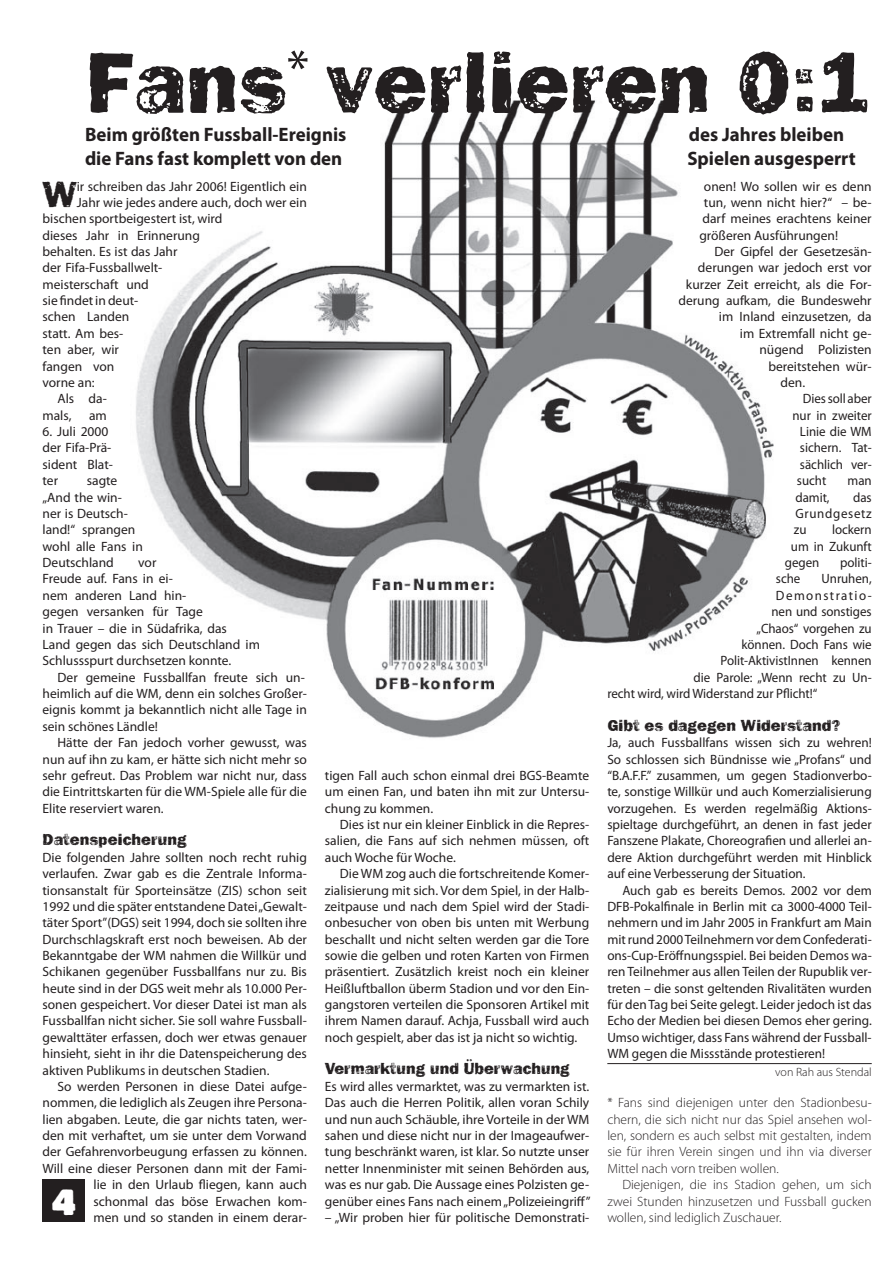
<style>
.page{position:relative;width:893px;height:1263px;background:#fff}
.page>*{position:absolute;margin:0;border:0;box-sizing:border-box;transform-origin:0 0}
.t1{font:90px "Frankie 2 Reverse";color:#231f20}
.t2{font:37.35px "Frankie 2 Reverse";color:#231f20}
.t3{font:800 36px "Block BE";color:#fff}
.t4{font:700 19.5px "Myriad Pro";color:#231f20}
.t5{font:16.5px "Frankie";color:#231f20}
.t6{font:13.5px/16.4px "Myriad Pro";color:#231f20;text-align:justify}
.t7{font:300 13.5px/16.4px "Myriad Pro";color:#231f20;text-align:justify}
.t8{font:13.5px/16.4px "Myriad Pro";color:#231f20;text-align:justify;scale:.96 1}
.t9{font:13.5px "Myriad Pro";letter-spacing:.11em;color:#231f20;scale:.96 1}
.t10{font:300 12px "Myriad Pro";color:#231f20}
</style>
<div class="page">
<div style="left:43px;top:1179px;width:42px;height:43px;background:#231f20"></div>
<hr style="left:607px;top:1063px;width:265px;height:1px;background:#231f20">
<img style="left:136px;top:100px;width:638px;height:638px">
<h1 class="t1" style="left:85px;top:29px;width:788px">Fans<sup>*</sup> verlieren 0:1</h1>
<h3 class="t4" style="left:85px;top:124px;width:263px">Beim größten Fussball-Ereignis</h3>
<h3 class="t4" style="left:689px;top:124px;width:157px">des Jahres bleiben</h3>
<h3 class="t4" style="left:85px;top:147px;width:259px">die Fans fast komplett von den</h3>
<h3 class="t4" style="left:687px;top:147px;width:170px">Spielen ausgesperrt</h3>
<h2 class="t2" style="left:43px;top:172px;width:36px">W</h2>
<p class="t6" style="left:77px;top:178px;width:232px">ir schreiben das Jahr 2006! Eigentlich ein</p>
<p class="t6" style="left:77px;top:194px;width:232px">Jahr wie jedes andere auch, doch wer ein</p>
<p class="t6" style="left:43px;top:211px;width:181px">bischen sportbeigestert ist, wird</p>
<p class="t6" style="left:43px;top:227px;width:159px">dieses Jahr in Erinnerung</p>
<p class="t6" style="left:43px;top:244px;width:136px">behalten. Es ist das Jahr</p>
<p class="t6" style="left:43px;top:260px;width:121px">der Fifa-Fussballwelt-</p>
<p class="t6" style="left:43px;top:276px;width:108px">meisterschaft und</p>
<p class="t6" style="left:43px;top:293px;width:97px">sie findet in deut-</p>
<p class="t6" style="left:43px;top:309px;width:88px">schen Landen</p>
<p class="t6" style="left:43px;top:325px;width:82px">statt. Am bes-</p>
<p class="t6" style="left:43px;top:342px;width:78px">ten aber, wir</p>
<p class="t6" style="left:43px;top:358px;width:73px">fangen von</p>
<p class="t6" style="left:43px;top:374px;width:54px">vorne an:</p>
<p class="t6" style="left:58px;top:391px;width:51px">Als da-</p>
<p class="t6" style="left:43px;top:407px;width:30px">mals,</p>
<p class="t6" style="left:89px;top:407px;width:19px">am</p>
<p class="t6" style="left:43px;top:424px;width:72px;text-align:left">6. Juli 2000 der Fifa-Prä&shy;sident Blat&shy;ter</p>
<p class="t6" style="left:43px;top:473px;width:102px;text-align:left;text-indent:44px">sagte „And the win&shy;ner is Deutsch&shy;land!“ sprangen wohl alle Fans in<br>Deutschland</p>
<p class="t6" style="left:43px;top:555px;width:219px;text-align:left;text-indent:96px">vor<br>Freude auf. Fans in ei-<br>nem anderen Land hin-<br>gegen versanken für Tage<br>in Trauer – die in Südafrika, das<br>Land gegen das sich Deutschland im<br>Schlussspurt durchsetzen konnte.</p>
<p class="t6" style="left:43px;top:669px;width:266px;text-align:left;text-indent:15px">Der gemeine Fussballfan freute sich un&shy;heimlich auf die WM, denn ein solches Großer&shy;eignis kommt ja bekanntlich nicht alle Tage in sein schönes Ländle!</p>
<p class="t6" style="left:43px;top:735px;width:266px;text-indent:15px">Hätte der Fan jedoch vorher gewusst, was nun auf ihn zu kam, er hätte sich nicht mehr so sehr gefreut. Das Problem war nicht nur, dass die Eintrittskarten für die WM-Spiele alle für die Elite reserviert waren.</p>
<p class="t5" style="left:43px;top:830px;width:146px">Datenspeicherung</p>
<p class="t6" style="left:43px;top:849px;width:266px">Die folgenden Jahre sollten noch recht ruhig verlaufen. Zwar gab es die Zentrale Informa&shy;tionsanstalt für Sporteinsätze (ZIS) schon seit 1992 und die später entstandene Datei „Gewalt&shy;täter Sport”(DGS) seit 1994, doch sie sollten ihre Durchschlagskraft erst noch beweisen. Ab der Bekanntgabe der WM nahmen die Willkür und Schikanen gegenüber Fussballfans nur zu. Bis heute sind in der DGS weit mehr als 10.000 Per&shy;sonen gespeichert. Vor dieser Datei ist man als Fussballfan nicht sicher. Sie soll wahre Fussball&shy;gewalttäter erfassen, doch wer etwas genauer hinsieht, sieht in ihr die Datenspeicherung des aktiven Publikums in deutschen Stadien.</p>
<p class="t6" style="left:43px;top:1078px;width:266px;text-align:right">So werden Personen in diese Datei aufge&shy;nommen, die lediglich als Zeugen ihre Persona&shy;lien abgaben. Leute, die gar nichts taten, wer&shy;den mit verhaftet, um sie unter dem Vorwand der Gefahrenvorbeugung erfassen zu können.<br>Will eine dieser Personen dann mit der Fami&shy;lie in den Urlaub fliegen, kann auch schonmal das böse Erwachen kom-<br>men und so standen in einem derar-</p>
<h3 class="t3" style="left:52px;top:1183px;width:26px">4</h3>
<p class="t6" style="left:325px;top:767px;width:266px">tigen Fall auch schon einmal drei BGS-Beamte um einen Fan, und baten ihn mit zur Untersu&shy;chung zu kommen.</p>
<p class="t6" style="left:325px;top:816px;width:266px;text-indent:15px">Dies ist nur ein kleiner Einblick in die Repres&shy;salien, die Fans auf sich nehmen müssen, oft auch Woche für Woche.</p>
<p class="t6" style="left:325px;top:866px;width:266px;text-indent:15px">Die WM zog auch die fortschreitende Komer&shy;zialisierung mit sich. Vor dem Spiel, in der Halb&shy;zeitpause und nach dem Spiel wird der Stadi&shy;onbesucher von oben bis unten mit Werbung beschallt und nicht selten werden gar die Tore sowie die gelben und roten Karten von Firmen präsentiert. Zusätzlich kreist noch ein kleiner Heißluftballon überm Stadion und vor den Ein&shy;gangstoren verteilen die Sponsoren Artikel mit ihrem Namen darauf. Achja, Fussball wird auch noch gespielt, aber das ist ja nicht so wichtig.</p>
<p class="t5" style="left:325px;top:1059px;width:246px">Vermarktung und Überwachung</p>
<p class="t6" style="left:325px;top:1078px;width:267px">Es wird alles vermarktet, was zu vermarkten ist.<br>Das auch die Herren Politik, allen voran Schily und nun auch Schäuble, ihre Vorteile in der WM sahen und diese nicht nur in der Imageaufwer&shy;tung beschränkt waren, ist klar. So nutzte unser netter Innenminister mit seinen Behörden aus, was es nur gab. Die Aussage eines Polzisten ge&shy;genüber eines Fans nach einem „Polizeieingriff”</p>
<p class="t6" style="left:325px;top:1209px;width:266px">– „Wir proben hier für politische Demonstrati-</p>
<p class="t6" style="left:704px;top:178px;width:169px">onen! Wo sollen wir es denn</p>
<p class="t6" style="left:704px;top:194px;width:169px">tun, wenn nicht hier?“ – be-</p>
<p class="t6" style="left:702px;top:211px;width:171px">darf meines erachtens keiner</p>
<p class="t6" style="left:699px;top:227px;width:140px">größeren Ausführungen!</p>
<p class="t6" style="left:714px;top:244px;width:159px">Der Gipfel der Gesetzesän-</p>
<p class="t6" style="left:698px;top:260px;width:175px">derungen war jedoch erst vor</p>
<p class="t6" style="left:686px;top:276px;width:187px">kurzer Zeit erreicht, als die For-</p>
<p class="t6" style="left:678px;top:293px;width:195px">derung aufkam, die Bundeswehr</p>
<p class="t6" style="left:719px;top:309px;width:154px">im Inland einzusetzen, da</p>
<p class="t6" style="left:740px;top:325px;width:133px">im Extremfall nicht ge-</p>
<p class="t6" style="left:759px;top:342px;width:114px">nügend Polizisten</p>
<p class="t6" style="left:768px;top:358px;width:105px">bereitstehen wür-</p>
<p class="t6" style="left:780px;top:374px;width:26px">den.</p>
<p class="t8" style="left:803px;top:391px;width:73px">Dies soll aber</p>
<p class="t8" style="left:792px;top:407px;width:84px">nur in zweiter</p>
<p class="t8" style="left:800px;top:424px;width:76px">Linie die WM</p>
<p class="t8" style="left:800px;top:440px;width:76px">sichern. Tat-</p>
<p class="t8" style="left:800px;top:456px;width:76px">sächlich ver-</p>
<p class="t8" style="left:797px;top:473px;width:32px">sucht</p>
<p class="t8" style="left:848px;top:473px;width:27px">man</p>
<p class="t8" style="left:795px;top:489px;width:37px">damit,</p>
<p class="t8" style="left:794px;top:489px;width:82px;text-indent:59px">das Grundgesetz zu</p>
<p class="t8" style="left:832px;top:522px;width:43px">lockern</p>
<p class="t8" style="left:791px;top:538px;width:86px">um in Zukunft</p>
<p class="t8" style="left:785px;top:555px;width:37px">gegen</p>
<p class="t8" style="left:840px;top:555px;width:34px">politi-</p>
<p class="t8" style="left:776px;top:571px;width:27px">sche</p>
<p class="t8" style="left:821px;top:571px;width:54px">Unruhen,</p>
<p class="t9" style="left:776px;top:588px;width:101px">Demonstratio-</p>
<p class="t8" style="left:771px;top:604px;width:106px">nen und sonstiges</p>
<p class="t8" style="left:756px;top:620px;width:122px">„Chaos“ vorgehen zu</p>
<p class="t8" style="left:741px;top:636px;width:137px">können. Doch Fans wie</p>
<p class="t8" style="left:720px;top:653px;width:159px">Polit-AktivistInnen kennen</p>
<p class="t8" style="left:693px;top:669px;width:187px">die Parole: „Wenn recht zu Un-</p>
<p class="t8" style="left:607px;top:686px;width:220px">recht wird, wird Widerstand zur Pflicht!“</p>
<p class="t5" style="left:607px;top:715px;width:235px">Gibt es dagegen Widerstand?</p>
<p class="t6" style="left:607px;top:735px;width:266px">Ja, auch Fussballfans wissen sich zu wehren!<br>So schlossen sich Bündnisse wie „Profans“ und “B.A.F.F.” zusammen, um gegen Stadionverbo&shy;te, sonstige Willkür und auch Komerzialisierung vorzugehen. Es werden regelmäßig Aktions&shy;spieltage durchgeführt, an denen in fast jeder Fanszene Plakate, Choreografien und allerlei an&shy;dere Aktion durchgeführt werden mit Hinblick auf eine Verbesserung der Situation.</p>
<p class="t6" style="left:607px;top:882px;width:266px;text-indent:15px">Auch gab es bereits Demos. 2002 vor dem DFB-Pokalfinale in Berlin mit ca 3000-4000 Teil&shy;nehmern und im Jahr 2005 in Frankfurt am Main mit rund 2000 Teilnehmern vor dem Confederati&shy;ons-Cup-Eröffnungsspiel. Bei beiden Demos wa&shy;ren Teilnehmer aus allen Teilen der Rupublik ver&shy;treten – die sonst geltenden Rivalitäten wurden für den Tag bei Seite gelegt. Leider jedoch ist das Echo der Medien bei diesen Demos eher gering.<br>Umso wichtiger, dass Fans während der Fussball-WM gegen die Missstände protestieren!</p>
<p class="t10" style="left:775px;top:1065px;width:98px">von Rah aus Stendal</p>
<p class="t7" style="left:607px;top:1095px;width:266px">* Fans sind diejenigen unter den Stadionbesu&shy;chern, die sich nicht nur das Spiel ansehen wol&shy;len, sondern es auch selbst mit gestalten, indem sie für ihren Verein singen und ihn via diverser Mittel nach vorn treiben wollen.</p>
<p class="t7" style="left:607px;top:1177px;width:266px;text-indent:15px">Diejenigen, die ins Stadion gehen, um sich zwei Stunden hinzusetzen und Fussball gucken wollen, sind lediglich Zuschauer.</p>
</div>
